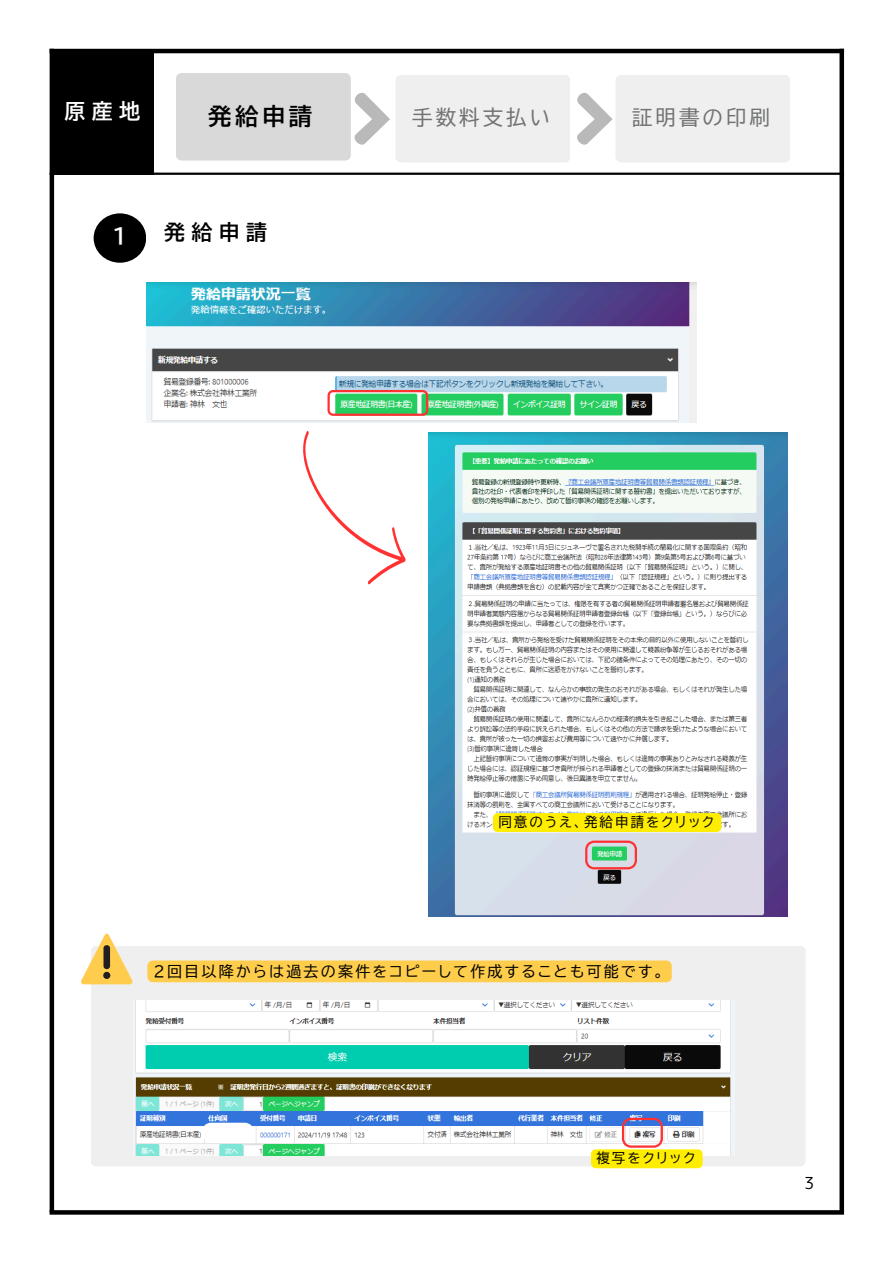
<style>
.page{position:relative;width:894px;height:1264px;background:#fff}
.page>*{position:absolute;margin:0;border:0;box-sizing:border-box;transform-origin:0 0}
.t1{font:700 23.4px "BIZUDP Gothic";color:#000}
.t2{font:700 21px "BIZUDP Gothic";color:#fff}
.t3{font:700 21px "BIZUDP Gothic";color:#000}
.t4{font:20.4px "BIZUDP Gothic";letter-spacing:.15em;color:#717272}
.t5{font:16.5px "rounded mplus 1 p regular";color:#000}
.t6{font:15px "BIZUDP Gothic";letter-spacing:.15em;color:#000}
.t7{font:13.5px "BIZUDP Gothic";letter-spacing:.15em;color:#000}
</style>
<div class="page">
<hr style="left:50px;top:49px;width:793px;height:4px;background:#000">
<hr style="left:50px;top:49px;width:4px;height:1163px;background:#000">
<svg style="left:839px;top:53px;width:4px;height:1157px;background:#212121"></svg>
<svg style="left:50px;top:1210px;width:793px;height:4px;background:#0a0a0a"></svg>
<div style="left:52px;top:51px;width:101px;height:123px;background:#000"></div>
<hr style="left:50px;top:173px;width:793px;height:2px;background:#000">
<div style="left:94px;top:213px;width:52px;height:50px;background:#000;border-radius:50%"></div>
<div style="left:91px;top:946px;width:714px;height:220px;background:#efefef"></div>
<img style="left:146px;top:283px;width:550px;height:139px">
<svg style="left:289px;top:390px;width:139px;height:195px"></svg>
<svg style="left:81px;top:933px;width:52px;height:51px"></svg>
<img style="left:428px;top:433px;width:359px;height:483px">
<svg style="left:585px;top:840px;width:51px;height:29px"></svg>
<svg style="left:176px;top:73px;width:614px;height:89px"></svg>
<img style="left:133px;top:1000px;width:601px;height:155px">
<div style="left:493px;top:813px;width:228px;height:19px;background:#ffed00;border-radius:5px"></div>
<div style="left:147px;top:960px;width:524px;height:22px;background:#ffcd4c;border-radius:5px"></div>
<svg style="left:202px;top:1122px;width:52px;height:19px"></svg>
<svg style="left:591px;top:1117px;width:111px;height:51px"></svg>
<p class="t2" style="left:64px;top:100px;width:77px">原産地</p>
<p class="t1" style="left:208px;top:104px;width:106px">発給申請</p>
<p class="t4" style="left:412px;top:107px;width:139px">手数料支払い</p>
<p class="t4" style="left:632px;top:107px;width:139px">証明書の印刷</p>
<p class="t2" style="left:113px;top:226px;width:15px">1</p>
<p class="t3" style="left:164px;top:221px;width:104px">発給申請</p>
<p class="t7" style="left:498px;top:815px;width:217px">同意のうえ、発給申請をクリック</p>
<p class="t6" style="left:153px;top:963px;width:511px">2回目以降からは過去の案件をコピーして作成することも可能です。</p>
<p class="t7" style="left:596px;top:1151px;width:100px">複写をクリック</p>
<p class="t5" style="left:804px;top:1171px;width:12px">3</p>
</div>
